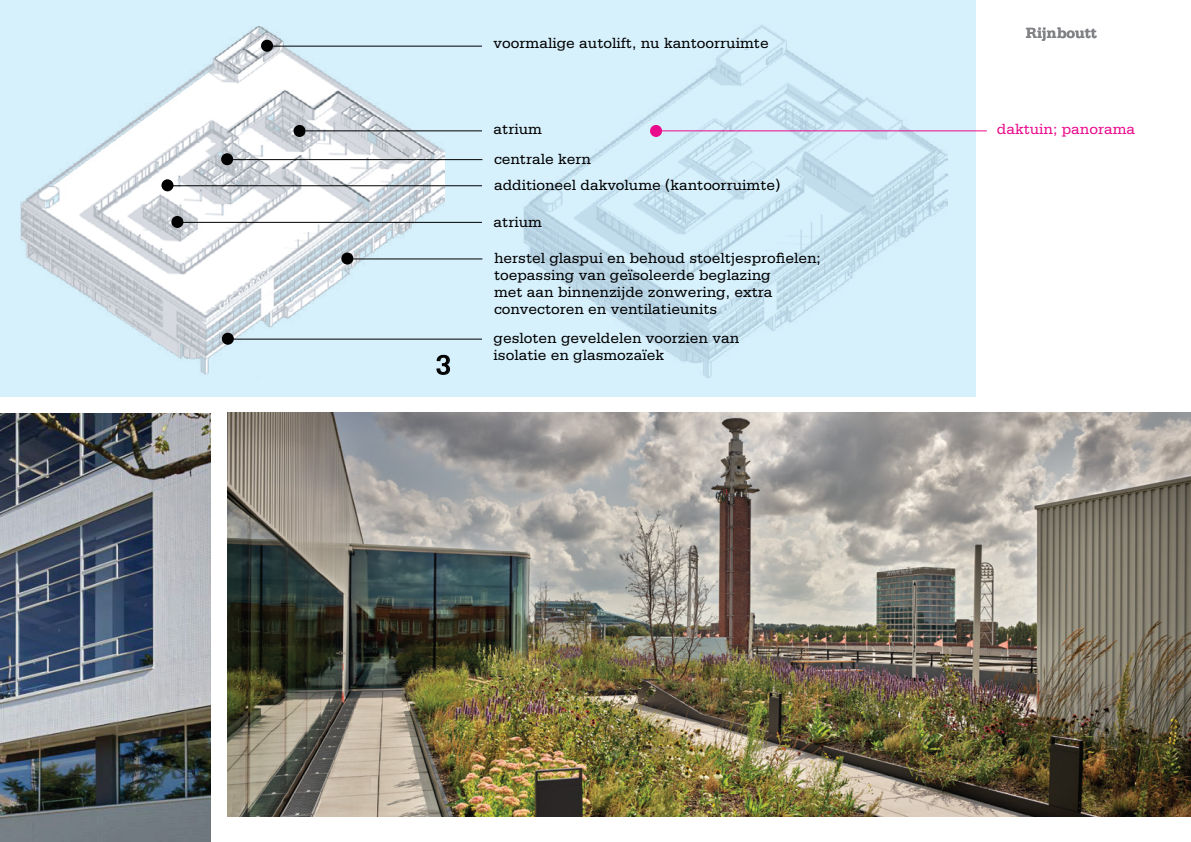
<style>
.page{position:relative;width:1191px;height:842px;background:#fff}
.page>*{position:absolute;margin:0;border:0;box-sizing:border-box;transform-origin:0 0}
.t1{font:28.3px "Serifa Std";color:#000}
.t2{font:15.6px/17px "Serifa Std";color:#000}
.t3{font:15.6px "Serifa Std";color:#ea0a8c}
.t4{font:700 15.6px "Serifa Std";color:#808285}
</style>
<div class="page">
<svg style="left:0;top:0;width:975px;height:396px;background:#d1ebf8"></svg>
<img style="left:20px;top:26px;width:424px;height:354px">
<hr style="left:305px;top:131px;width:177px;height:1px;background:#000">
<hr style="left:662px;top:131px;width:325px;height:1px;background:#ea0a8c">
<hr style="left:176px;top:222px;width:306px;height:1px;background:#000">
<div style="left:293px;top:125px;width:12px;height:12px;background:#000;border-radius:50%"></div>
<div style="left:650px;top:125px;width:12px;height:12px;background:#ea0a8c;border-radius:50%"></div>
<div style="left:171px;top:216px;width:12px;height:12px;background:#000;border-radius:50%"></div>
<hr style="left:261px;top:46px;width:221px;height:1px;background:#000">
<div style="left:261px;top:40px;width:12px;height:12px;background:#000;border-radius:50%"></div>
<hr style="left:227px;top:159px;width:255px;height:1px;background:#000">
<hr style="left:167px;top:185px;width:315px;height:1px;background:#000">
<hr style="left:347px;top:259px;width:135px;height:1px;background:#000">
<hr style="left:227px;top:339px;width:255px;height:1px;background:#000">
<div style="left:221px;top:153px;width:12px;height:12px;background:#000;border-radius:50%"></div>
<div style="left:161px;top:179px;width:12px;height:12px;background:#000;border-radius:50%"></div>
<div style="left:341px;top:253px;width:12px;height:12px;background:#000;border-radius:50%"></div>
<div style="left:222px;top:333px;width:12px;height:12px;background:#000;border-radius:50%"></div>
<svg style="left:436px;top:355px;width:14px;height:20px"></svg>
<img style="left:228px;top:413px;width:963px;height:403px">
<img style="left:0;top:413px;width:210px;height:429px">
<h1 class="t1" style="left:435px;top:349px;width:17px">3</h1>
<p class="t2" style="left:493px;top:34px;width:276px">voormalige autolift, nu kantoorruimte</p>
<p class="t4" style="left:1025px;top:24px;width:72px">Rijnboutt</p>
<p class="t2" style="left:493px;top:121px;width:50px">atrium</p>
<p class="t3" style="left:997px;top:121px;width:140px">daktuin; panorama</p>
<p class="t2" style="left:494px;top:146px;width:288px;line-height:26.1px">centrale kern<br>additioneel dakvolume (kantoorruimte)</p>
<p class="t2" style="left:493px;top:213px;width:50px">atrium</p>
<p class="t2" style="left:494px;top:250px;width:328px">herstel glaspui en behoud stoeltjesprofielen; toepassing van geïsoleerde beglazing<br>met aan binnenzijde zonwering, extra convectoren en ventilatieunits</p>
<p class="t2" style="left:493px;top:329px;width:247px">gesloten geveldelen voorzien van isolatie en glasmozaïek</p>
</div>
